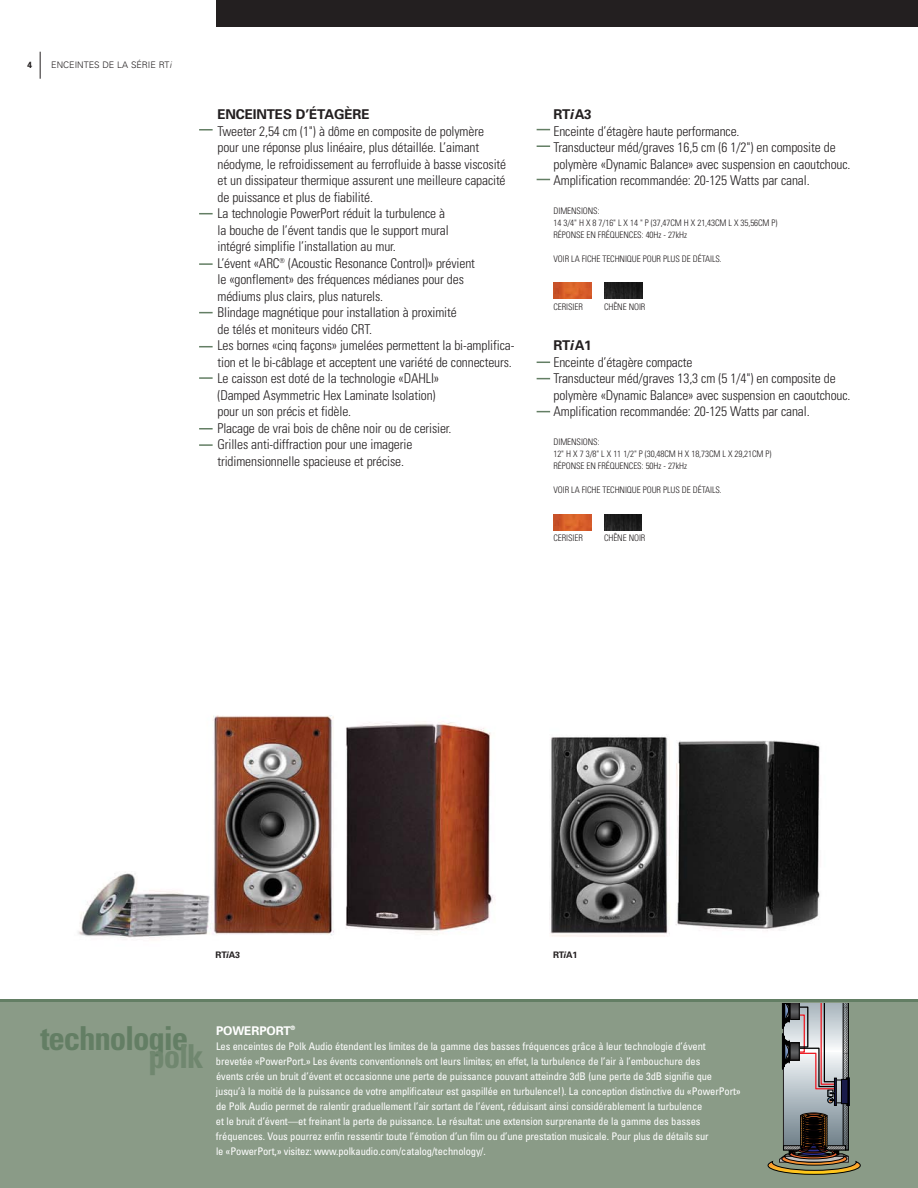
<style>
.page{position:relative;width:918px;height:1188px;background:#fff}
.page>*{position:absolute;margin:0;border:0;box-sizing:border-box;transform-origin:0 0}
.t1{font:700 condensed 33px "Univers";letter-spacing:-.035em;color:#637e64}
.t2{font:700 condensed 33px "Univers";color:#70876f}
.t3{font:300 condensed 13.5px/16.5px "Univers";letter-spacing:-.01em;color:#231f20}
.t4{font:700 13.5px "Univers";letter-spacing:-.01em;color:#231f20}
.t5{font:700 12px "Univers";letter-spacing:-.01em;color:#fff}
.t6{font:condensed 10.5px/15px "Univers";letter-spacing:-.01em;color:#fff}
.t7{font:300 condensed 9px/12px "Univers";letter-spacing:-.01em;color:#231f20}
.t8{font:300 9px "Univers";color:#231f20}
.t9{font:700 9px "Univers";letter-spacing:-.02em;color:#231f20}
.s1{font-style:italic}
.s2{font-weight:700;font-stretch:normal}
.s3{font-weight:700;font-style:italic;font-stretch:normal}
</style>
<div class="page">
<img style="left:550px;top:737px;width:270px;height:200px">
<img style="left:78px;top:715px;width:417px;height:223px">
<div style="left:0;top:999px;width:918px;height:189px;background:#8a9b87"></div>
<div style="left:216px;top:0;width:702px;height:27px;background:#231f20"></div>
<svg style="left:40px;top:52px;width:1px;height:27px"></svg>
<svg style="left:199px;top:129px;width:14px;height:2px"></svg>
<svg style="left:199px;top:213px;width:14px;height:1px"></svg>
<svg style="left:199px;top:263px;width:14px;height:2px"></svg>
<svg style="left:199px;top:444px;width:14px;height:2px"></svg>
<svg style="left:199px;top:312px;width:14px;height:1px"></svg>
<img style="left:604px;top:514px;width:38px;height:16px">
<img style="left:554px;top:514px;width:37px;height:17px">
<img style="left:604px;top:283px;width:38px;height:16px">
<img style="left:554px;top:283px;width:38px;height:16px">
<svg style="left:199px;top:377px;width:14px;height:2px"></svg>
<svg style="left:199px;top:346px;width:14px;height:1px"></svg>
<svg style="left:199px;top:428px;width:14px;height:2px"></svg>
<svg style="left:537px;top:129px;width:13px;height:1px"></svg>
<svg style="left:537px;top:179px;width:13px;height:1px"></svg>
<svg style="left:537px;top:145px;width:13px;height:2px"></svg>
<svg style="left:537px;top:362px;width:13px;height:1px"></svg>
<svg style="left:537px;top:378px;width:13px;height:1px"></svg>
<svg style="left:537px;top:411px;width:13px;height:1px"></svg>
<svg style="left:768px;top:1004px;width:92px;height:170px;background:#888a83"></svg>
<p class="t9" style="left:27px;top:61px;width:7px">4</p>
<p class="t8" style="left:51px;top:61px;width:122px">ENCEINTES DE LA SÉRIE RT<span class="s1">i</span></p>
<p class="t4" style="left:218px;top:109px;width:154px">ENCEINTES D’ÉTAGÈRE</p>
<p class="t3" style="left:218px;top:124px;width:298px">Tweeter 2,54 cm (1") à dôme en composite de polymère<br>pour une réponse plus linéaire, plus détaillée. L’aimant néodyme, le refroidissement au ferrofluide à basse viscosité et un dissipateur thermique assurent une meilleure capacité de puissance et plus de fiabilité.<br>La technologie PowerPort réduit la turbulence à<br>la bouche de l’évent tandis que le support mural<br>intégré simplifie l’installation au mur.<br>L’évent «ARC<sup>®</sup> (Acoustic Resonance Control)» prévient<br>le «gonflement» des fréquences médianes pour des<br>médiums plus clairs, plus naturels.<br>Blindage magnétique pour installation à proximité<br>de télés et moniteurs vidéo CRT.<br>Les bornes «cinq façons» jumelées permettent la bi-amplifica&shy;tion et le bi-câblage et acceptent une variété de connecteurs.<br>Le caisson est doté de la technologie «DAHLI»<br>(Damped Asymmetric Hex Laminate Isolation)<br>pour un son précis et fidèle.<br>Placage de vrai bois de chêne noir ou de cerisier.<br>Grilles anti-diffraction pour une imagerie<br>tridimensionnelle spacieuse et précise.</p>
<p class="t3" style="left:554px;top:108px;width:299px"><span class="s2">RT</span><span class="s3">i</span><span class="s2">A3<br></span>Enceinte d’étagère haute performance.<br>Transducteur méd/graves 16,5 cm (6 1/2") en composite de polymère «Dynamic Balance» avec suspension en caoutchouc.<br>Amplification recommandée: 20-125 Watts par canal.</p>
<p class="t7" style="left:554px;top:205px;width:226px">DIMENSIONS:<br>14 3/4" H X 8 7/16" L X 14 " P (37,47CM H X 21,43CM L X 35,56CM P)<br>RÉPONSE EN FRÉQUENCES: 40Hz - 27kHz</p>
<p class="t7" style="left:554px;top:253px;width:170px">VOIR LA FICHE TECHNIQUE POUR PLUS DE DÉTAILS.</p>
<p class="t7" style="left:554px;top:301px;width:31px">CERISIER</p>
<p class="t7" style="left:604px;top:301px;width:43px">CHÊNE NOIR</p>
<p class="t3" style="left:554px;top:339px;width:299px"><span class="s2">RT</span><span class="s3">i</span><span class="s2">A1<br></span>Enceinte d’étagère compacte<br>Transducteur méd/graves 13,3 cm (5 1/4") en composite de polymère «Dynamic Balance» avec suspension en caoutchouc.<br>Amplification recommandée: 20-125 Watts par canal.</p>
<p class="t7" style="left:554px;top:436px;width:220px">DIMENSIONS:<br>12" H X 7 3/8" L X 11 1/2" P (30,48CM H X 18,73CM L X 29,21CM P)<br>RÉPONSE EN FRÉQUENCES: 50Hz - 27kHz</p>
<p class="t7" style="left:554px;top:484px;width:170px">VOIR LA FICHE TECHNIQUE POUR PLUS DE DÉTAILS.</p>
<p class="t7" style="left:554px;top:532px;width:31px">CERISIER</p>
<p class="t7" style="left:604px;top:532px;width:43px">CHÊNE NOIR</p>
<p class="t9" style="left:216px;top:952px;width:26px">RT<span class="s1">i</span>A3</p>
<p class="t9" style="left:553px;top:952px;width:26px">RT<span class="s1">i</span>A1</p>
<h1 class="t1" style="left:40px;top:1026px;width:149px">technologie</h1>
<h1 class="t2" style="left:148px;top:1044px;width:57px">polk</h1>
<p class="t5" style="left:216px;top:1026px;width:81px">POWERPORT<sup>®</sup></p>
<p class="t6" style="left:216px;top:1039px;width:526px">Les enceintes de Polk Audio étendent les limites de la gamme des basses fréquences grâce à leur technologie d’évent brevetée «PowerPort.» Les évents conventionnels ont leurs limites; en effet, la turbulence de l’air à l’embouchure des<br>évents crée un bruit d’évent et occasionne une perte de puissance pouvant atteindre 3dB (une perte de 3dB signifie que jusqu’à la moitié de la puissance de votre amplificateur est gaspillée en turbulence!). La conception distinctive du «PowerPort» de Polk Audio permet de ralentir graduellement l’air sortant de l’évent, réduisant ainsi considérablement la turbulence<br>et le bruit d’évent—et freinant la perte de puissance. Le résultat: une extension surprenante de la gamme des basses fréquences. Vous pourrez enfin ressentir toute l’émotion d’un film ou d’une prestation musicale. Pour plus de détails sur<br>le «PowerPort,» visitez: www.polkaudio.com/catalog/technology/.</p>
</div>
